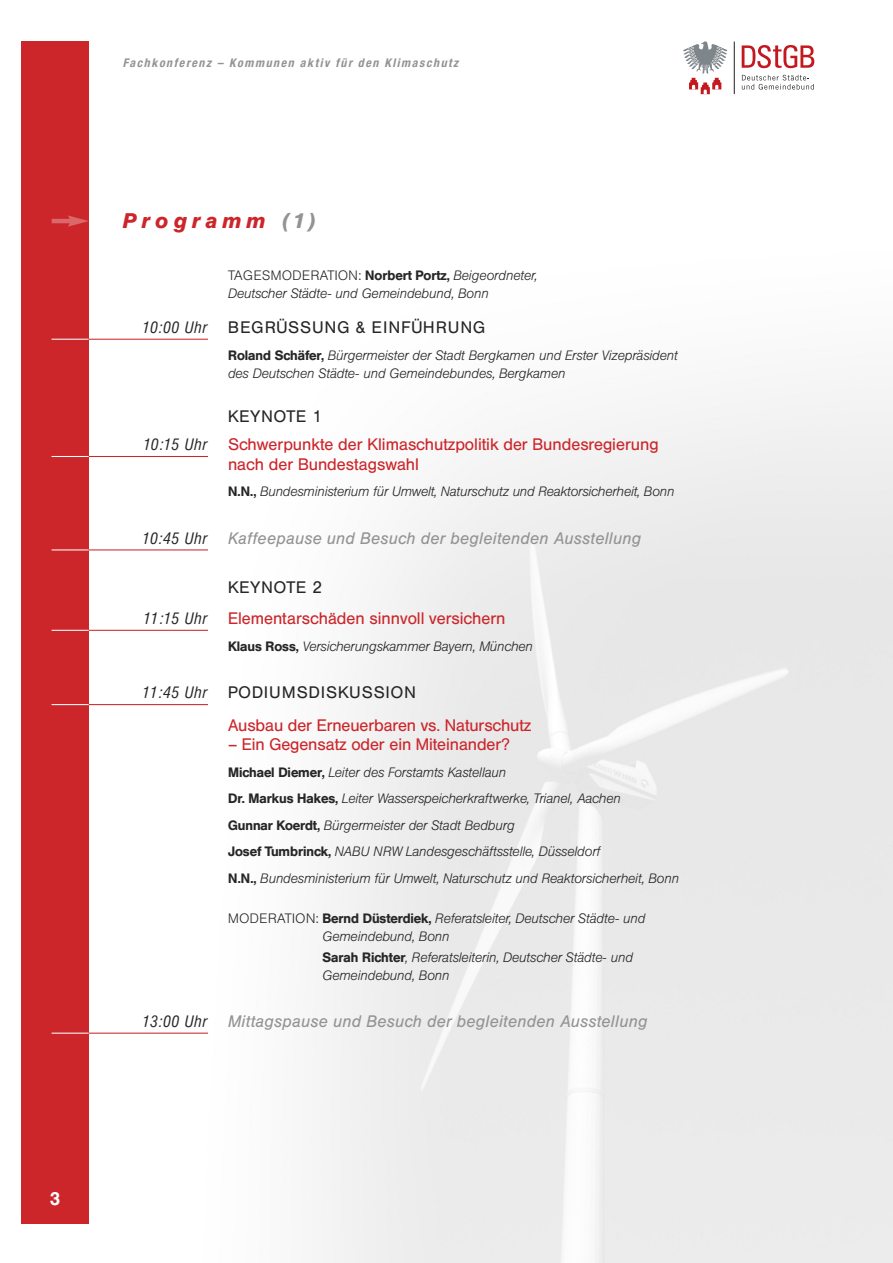
<style>
.page{position:relative;width:893px;height:1263px;background:#fff}
.page>*{position:absolute;margin:0;border:0;box-sizing:border-box;transform-origin:0 0}
.t1{font:italic 600 21px "Helvetica BQ";letter-spacing:.25em;color:#cc262b}
.t2{font:500 18px "Helvetica BQ";color:#fff}
.t3{font:16.5px/19.5px "Helvetica BQ";color:#cc262b}
.t4{font:italic 16.5px "Helvetica BQ";letter-spacing:.025em;color:#939393}
.t5{font:italic 300 16.5px "Helvetica Con BQ";letter-spacing:.05em;color:#272627}
.t6{font:16.5px "Helvetica BQ";letter-spacing:.07em;color:#272627}
.t7{font:16.5px "Helvetica BQ";letter-spacing:.05em;color:#272627}
.t8{font:italic 300 13.5px/18px "Helvetica BQ";color:#272627}
.t9{font:italic 700 condensed 12px "Helvetica Neue";letter-spacing:.13em;color:#939393}
.s1{color:#939393}
.s2{font-style:normal}
.s3{font-weight:500;font-style:normal}
</style>
<div class="page">
<div style="left:21px;top:41px;width:68px;height:1183px;background:#cc262b"></div>
<svg style="left:742px;top:45px;width:72px;height:23px"></svg>
<hr style="left:734px;top:42px;width:1px;height:52px;background:#211f1e">
<svg style="left:742px;top:75px;width:72px;height:15px"></svg>
<svg style="left:683px;top:41px;width:44px;height:53px"></svg>
<hr style="left:52px;top:219px;width:20px;height:4px;background:#db676b">
<svg style="left:68px;top:215px;width:20px;height:12px"></svg>
<hr style="left:43px;top:339px;width:165px;height:1px;background:#cc262b">
<hr style="left:52px;top:339px;width:37px;height:1px;background:#fff">
<hr style="left:43px;top:630px;width:165px;height:1px;background:#cc262b">
<hr style="left:52px;top:630px;width:37px;height:1px;background:#fff">
<hr style="left:43px;top:549px;width:165px;height:1px;background:#cc262b">
<hr style="left:52px;top:549px;width:37px;height:1px;background:#fff">
<hr style="left:43px;top:704px;width:165px;height:1px;background:#cc262b">
<hr style="left:52px;top:704px;width:37px;height:1px;background:#fff">
<hr style="left:43px;top:1033px;width:165px;height:1px;background:#cc262b">
<hr style="left:52px;top:1033px;width:37px;height:1px;background:#fff">
<hr style="left:43px;top:456px;width:165px;height:1px;background:#cc262b">
<hr style="left:52px;top:456px;width:37px;height:1px;background:#fff">
<p class="t9" style="left:123px;top:58px;width:337px">Fachkonferenz – Kommunen aktiv für den Klimaschutz</p>
<h1 class="t1" style="left:123px;top:209px;width:195px">Programm <span class="s1">(1)</span></h1>
<p class="t8" style="left:228px;top:266px;width:311px"><span class="s2">TAGESMODERATION:</span> <span class="s3">Norbert Portz,</span> Beigeordneter,<br>Deutscher Städte- und Gemeindebund, Bonn</p>
<p class="t5" style="left:143px;top:318px;width:66px">10:00 Uhr</p>
<p class="t6" style="left:228px;top:319px;width:259px">BEGRÜSSUNG &amp; EINFÜHRUNG</p>
<p class="t8" style="left:228px;top:346px;width:451px"><span class="s3">Roland Schäfer,</span> Bürgermeister der Stadt Bergkamen und Erster Vizepräsident des Deutschen Städte- und Gemeindebundes, Bergkamen</p>
<p class="t7" style="left:228px;top:408px;width:95px">KEYNOTE 1</p>
<p class="t5" style="left:143px;top:436px;width:65px">10:15 Uhr</p>
<p class="t3" style="left:228px;top:435px;width:432px">Schwerpunkte der Klimaschutzpolitik der Bundesregierung nach der Bundestagswahl</p>
<p class="t8" style="left:228px;top:483px;width:448px"><span class="s3">N.N.,</span> Bundesministerium für Umwelt, Naturschutz und Reaktorsicherheit, Bonn</p>
<p class="t5" style="left:143px;top:529px;width:66px">10:45 Uhr</p>
<p class="t4" style="left:228px;top:529px;width:414px">Kaffeepause und Besuch der begleitenden Ausstellung</p>
<p class="t7" style="left:228px;top:579px;width:95px">KEYNOTE 2</p>
<p class="t5" style="left:143px;top:609px;width:65px">11:15 Uhr</p>
<p class="t3" style="left:228px;top:608px;width:279px">Elementarschäden sinnvoll versichern</p>
<p class="t8" style="left:228px;top:637px;width:306px"><span class="s3">Klaus Ross,</span> Versicherungskammer Bayern, München</p>
<p class="t5" style="left:143px;top:683px;width:66px">11:45 Uhr</p>
<p class="t6" style="left:228px;top:684px;width:189px">PODIUMSDISKUSSION</p>
<p class="t3" style="left:228px;top:715px;width:305px">Ausbau der Erneuerbaren vs. Naturschutz</p>
<p class="t3" style="left:228px;top:734px;width:283px">– Ein Gegensatz oder ein Miteinander?</p>
<p class="t8" style="left:228px;top:759px;width:453px;line-height:26.5px"><span class="s3">Michael Diemer,</span> Leiter des Forstamts Kastellaun<br><span class="s3">Dr. Markus Hakes,</span> Leiter Wasserspeicherkraftwerke, Trianel, Aachen<br><span class="s3">Gunnar Koerdt,</span> Bürgermeister der Stadt Bedburg<br><span class="s3">Josef Tumbrinck,</span> NABU NRW Landesgeschäftsstelle, Düsseldorf<br><span class="s3">N.N.,</span> Bundesministerium für Umwelt, Naturschutz und Reaktorsicherheit, Bonn</p>
<p class="t8" style="left:323px;top:909px;width:324px;text-indent:-94px"><span class="s2">MODERATION:</span> <span class="s3">Bernd Düsterdiek,</span> Referatsleiter, Deutscher Städte- und<br>Gemeindebund, Bonn</p>
<p class="t8" style="left:323px;top:948px;width:312px"><span class="s3">Sarah Richter</span>, Referatsleiterin, Deutscher Städte- und<br>Gemeindebund, Bonn</p>
<p class="t5" style="left:143px;top:1012px;width:66px">13:00 Uhr</p>
<p class="t4" style="left:228px;top:1012px;width:421px">Mittagspause und Besuch der begleitenden Ausstellung</p>
<h2 class="t2" style="left:50px;top:1189px;width:12px">3</h2>
</div>
